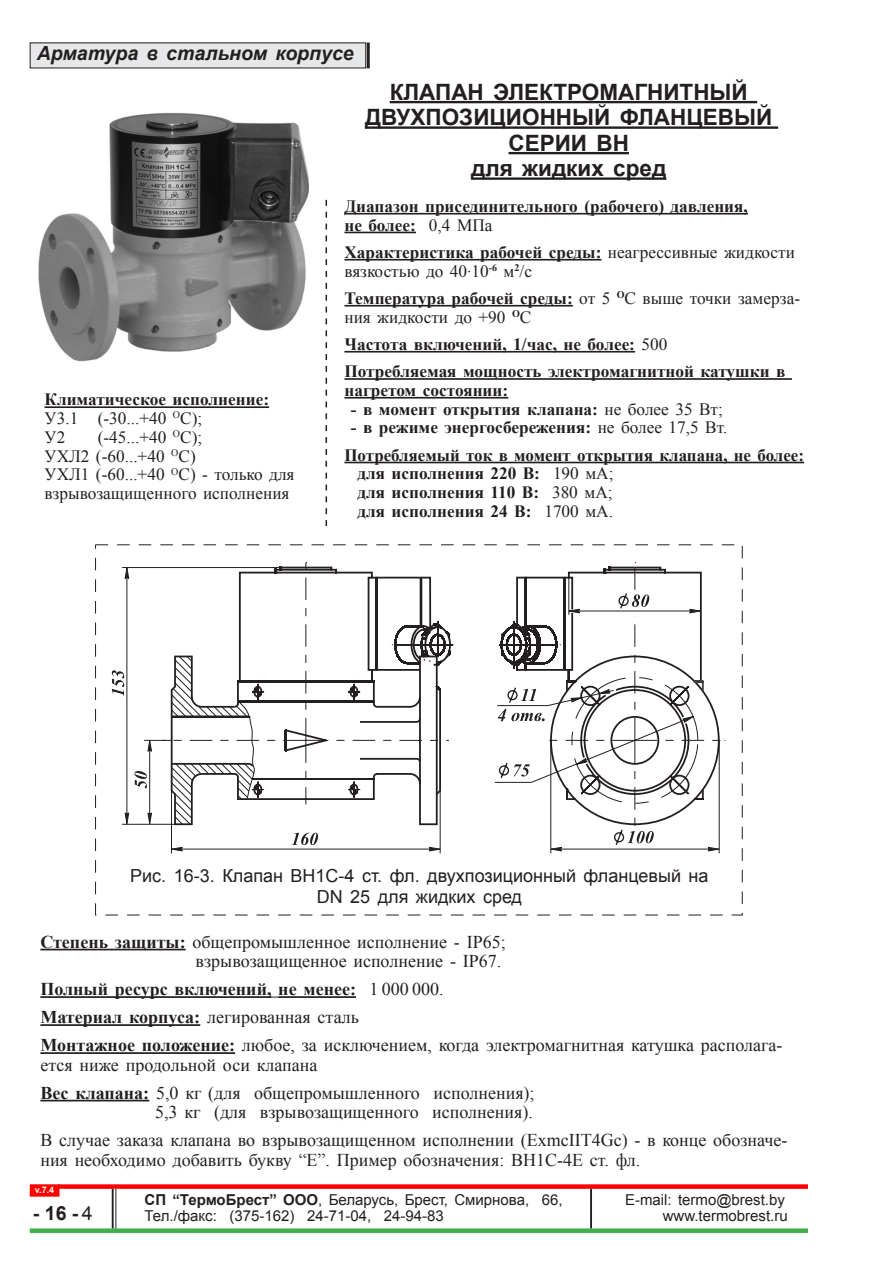
<style>
.page{position:relative;width:893px;height:1263px;background:#fff}
.page>*{position:absolute;margin:0;border:0;box-sizing:border-box;transform-origin:0 0}
.Название_типа{font:700 22.5px/25.5px "Arial";color:#231f20;text-align:center}
.t1{font:italic 700 19.5px "Arial";color:#231f20}
.t2{font:700 19.5px "Arial";color:#231f20}
.Основной_текст_-_дан{font:18px/19.5px "Times New Roman";color:#231f20;text-align:right}
.Основной_текст{font:18px "Arial";color:#231f20}
.Основной_текст_-_дан-2{font:700 18px "Times New Roman";color:#231f20}
.Основной_текст_-_дан-3{font:700 17.25px/18.8px "Times New Roman";color:#231f20}
.Основной_текст_-_дан-4{font:17.25px/18.8px "Times New Roman";color:#231f20}
.t3{font:15px "Arial";color:#231f20}
.t4{font:700 9px "Arial";color:#fff}
.s1{font-weight:400}
.s2{font-weight:700}
</style>
<div class="page">
<div style="left:30px;top:1228px;width:778px;height:5px;background:#40ae49"></div>
<div style="left:30px;top:1184px;width:30px;height:13px;background:#f00;border:2px solid #f00"></div>
<div style="left:58px;top:1184px;width:750px;height:5px;background:#f00"></div>
<hr style="left:590px;top:1189px;width:2px;height:39px;background:#231f20">
<hr style="left:112px;top:1189px;width:2px;height:39px;background:#231f20">
<hr style="left:115px;top:1189px;width:1px;height:39px;background:#231f20">
<div style="left:30px;top:43px;width:336px;height:25px;background:#e6e7e9"></div>
<hr style="left:367px;top:43px;width:3px;height:25px;background:#231f20">
<hr style="left:171px;top:791px;width:1px;height:62px;background:#231f20">
<hr style="left:440px;top:791px;width:1px;height:62px;background:#231f20">
<hr style="left:550px;top:740px;width:1px;height:113px;background:#231f20">
<hr style="left:719px;top:740px;width:1px;height:113px;background:#231f20">
<svg style="left:494px;top:562px;width:231px;height:290px"></svg>
<svg style="left:112px;top:562px;width:342px;height:290px"></svg>
<img style="left:38px;top:112px;width:270px;height:250px">
<hr style="left:390px;top:101px;width:367px;height:2px;background:#231f20">
<hr style="left:365px;top:126px;width:413px;height:3px;background:#231f20">
<hr style="left:508px;top:152px;width:121px;height:2px;background:#231f20">
<hr style="left:471px;top:177px;width:195px;height:3px;background:#231f20">
<hr style="left:344px;top:213px;width:404px;height:2px;background:#231f20">
<hr style="left:344px;top:232px;width:72px;height:1px;background:#231f20">
<hr style="left:344px;top:259px;width:257px;height:2px;background:#231f20">
<hr style="left:344px;top:305px;width:229px;height:2px;background:#231f20">
<hr style="left:344px;top:351px;width:291px;height:2px;background:#231f20">
<hr style="left:344px;top:378px;width:448px;height:2px;background:#231f20">
<hr style="left:344px;top:397px;width:164px;height:2px;background:#231f20">
<hr style="left:344px;top:462px;width:460px;height:1px;background:#231f20">
<hr style="left:45px;top:406px;width:224px;height:2px;background:#231f20">
<svg style="left:326px;top:200px;width:1px;height:326px"></svg>
<hr style="left:40px;top:949px;width:146px;height:1px;background:#231f20">
<hr style="left:40px;top:996px;width:232px;height:2px;background:#231f20">
<hr style="left:278px;top:996px;width:78px;height:2px;background:#231f20">
<hr style="left:40px;top:1024px;width:160px;height:2px;background:#231f20">
<hr style="left:40px;top:1052px;width:195px;height:2px;background:#231f20">
<hr style="left:40px;top:1100px;width:109px;height:1px;background:#231f20">
<p class="t1" style="left:37px;top:40px;width:318px">Арматура в стальном корпусе</p>
<p class="Основной_текст_-_дан-3" style="left:45px;top:390px;width:226px">Климатическое исполнение:<br><span class="s1">У3.1 (-30...+40</span> <sup>О</sup><span class="s1">С);<br>У2</span></p>
<p class="Основной_текст_-_дан-4" style="left:45px;top:427px;width:252px;text-indent:53px">(-45...+40 <sup>О</sup>С);<br>УХЛ2 (-60...+40 <sup>О</sup>С)<br>УХЛ1 (-60...+40 <sup>О</sup>С) - только для взрывозащищенного исполнения</p>
<p class="Название_типа" style="left:365px;top:80px;width:409px">КЛАПАН ЭЛЕКТРОМАГНИТНЫЙ<br>ДВУХПОЗИЦИОННЫЙ ФЛАНЦЕВЫЙ<br>СЕРИИ ВН</p>
<p class="Название_типа" style="left:471px;top:156px;width:197px">для жидких сред</p>
<p class="Основной_текст_-_дан-3" style="left:344px;top:196px;width:405px">Диапазон присединительного (рабочего) давления, не более: <span class="s1">0,4 МПа</span></p>
<p class="Основной_текст_-_дан-4" style="left:344px;top:242px;width:452px"><span class="s2">Характеристика рабочей среды:</span> неагрессивные жидкости вязкостью до 40.10<sup>-6</sup> м<sup>2</sup>/с</p>
<p class="Основной_текст_-_дан-4" style="left:344px;top:288px;width:457px"><span class="s2">Температура рабочей среды:</span> от 5 <sup>О</sup>С выше точки замерза&shy;ния жидкости до +90 <sup>О</sup>С</p>
<p class="Основной_текст_-_дан-3" style="left:344px;top:334px;width:324px">Частота включений, 1/час, не более: <span class="s1">500</span></p>
<p class="Основной_текст_-_дан-3" style="left:344px;top:361px;width:442px">Потребляемая мощность электромагнитной катушки в нагретом состоянии:</p>
<p class="Основной_текст_-_дан-3" style="left:351px;top:399px;width:374px">- в момент открытия клапана: <span class="s1">не более 35 Вт;</span></p>
<p class="Основной_текст_-_дан-3" style="left:351px;top:418px;width:378px">- в режиме энергосбережения: <span class="s1">не более 17,5 Вт.</span></p>
<p class="Основной_текст_-_дан-3" style="left:357px;top:445px;width:448px;text-indent:-13px">Потребляемый ток в момент открытия клапана, не более: для исполнения 220 В: <span class="s1">190 мА;<br></span>для исполнения 110 В: <span class="s1">380 мА;<br></span>для исполнения 24 В: <span class="s1">1700 мА.</span></p>
<p class="Основной_текст" style="left:130px;top:864px;width:580px">Рис. 16-3. Клапан ВН1С-4 ст. фл. двухпозиционный фланцевый на</p>
<p class="Основной_текст" style="left:317px;top:885px;width:207px">DN 25 для жидких сред</p>
<p class="Основной_текст_-_дан" style="left:40px;top:931px;width:467px"><span class="s2">Степень защиты:</span> общепромышленное исполнение - IP65; взрывозащищенное исполнение - IP67.</p>
<p class="Основной_текст_-_дан-2" style="left:40px;top:977px;width:405px">Полный ресурс включений, не менее: <span class="s1">1 000 000.</span></p>
<p class="Основной_текст_-_дан" style="left:40px;top:1007px;width:320px"><span class="s2">Материал корпуса:</span> легированная сталь</p>
<p class="Основной_текст_-_дан" style="left:40px;top:1035px;width:744px;text-align:left"><span class="s2">Монтажное положение:</span> любое, за исключением, когда электромагнитная катушка располага&shy;ется ниже продольной оси клапана</p>
<p class="Основной_текст_-_дан" style="left:40px;top:1082px;width:496px"><span class="s2">Вес клапана:</span> 5,0 кг (для общепромышленного исполнения);<br>5,3 кг (для взрывозащищенного исполнения).</p>
<p class="Основной_текст_-_дан" style="left:40px;top:1130px;width:749px;text-align:left">В случае заказа клапана во взрывозащищенном исполнении (ExmcIIT4Gc) - в конце обозначе&shy;ния необходимо добавить букву “Е”. Пример обозначения: ВН1С-4Е ст. фл.</p>
<p class="t4" style="left:35px;top:1184px;width:21px">v.7.4</p>
<p class="t2" style="left:33px;top:1200px;width:61px">- 16 -<span class="s1">4</span></p>
<p class="t3" style="left:145px;top:1190px;width:419px"><span class="s2">СП “ТермоБрест” ООО</span>, Беларусь, Брест, Смирнова, 66,</p>
<p class="t3" style="left:625px;top:1190px;width:161px">E-mail: termo@brest.by</p>
<p class="t3" style="left:145px;top:1206px;width:301px">Тел./факс: (375-162) 24-71-04, 24-94-83</p>
<p class="t3" style="left:663px;top:1206px;width:127px">www.termobrest.ru</p>
</div>
